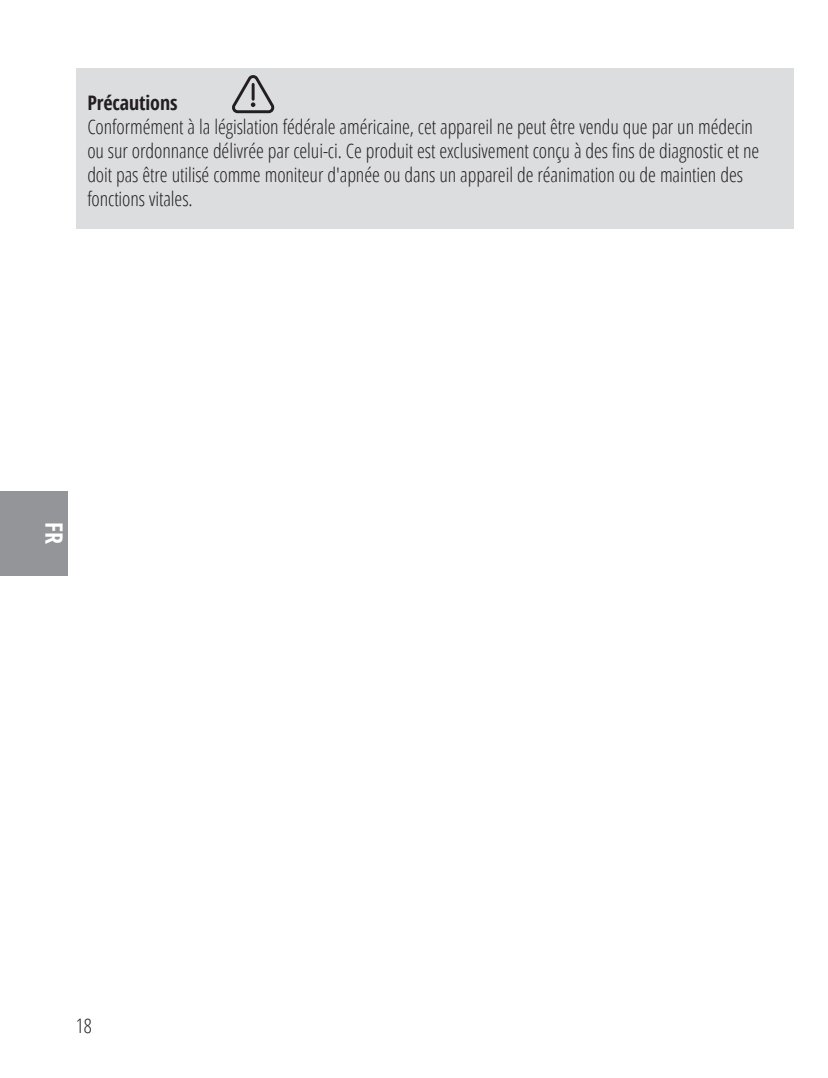
<style>
.page{position:relative;width:828px;height:1078px;background:#fff}
.page>*{position:absolute;margin:0;border:0;box-sizing:border-box;transform-origin:0 0}
.t1{font:700 24px "Open Sans Condensed";color:#fff}
.t2{font:300 20px/24px "Open Sans Condensed";letter-spacing:-.005em;color:#231f20}
.t3{font:700 20px "Open Sans Condensed";letter-spacing:-.005em;color:#231f20}
</style>
<div class="page">
<div style="left:0;top:490px;width:68px;height:85px;background:#939598"></div>
<div style="left:76px;top:68px;width:718px;height:160px;background:#dcdddf"></div>
<svg style="left:232px;top:75px;width:43px;height:39px"></svg>
<p class="t3" style="left:87px;top:88px;width:92px">Précautions</p>
<p class="t2" style="left:87px;top:114px;width:673px">Conformément à la législation fédérale américaine, cet appareil ne peut être vendu que par un médecin ou sur ordonnance délivrée par celui-ci. Ce produit est exclusivement conçu à des fins de diagnostic et ne doit pas être utilisé comme moniteur d'apnée ou dans un appareil de réanimation ou de maintien des fonctions vitales.</p>
<p class="t1" style="left:71px;top:522px;width:23px;rotate:90deg">FR</p>
<p class="t2" style="left:76px;top:1012px;width:17px">18</p>
</div>
